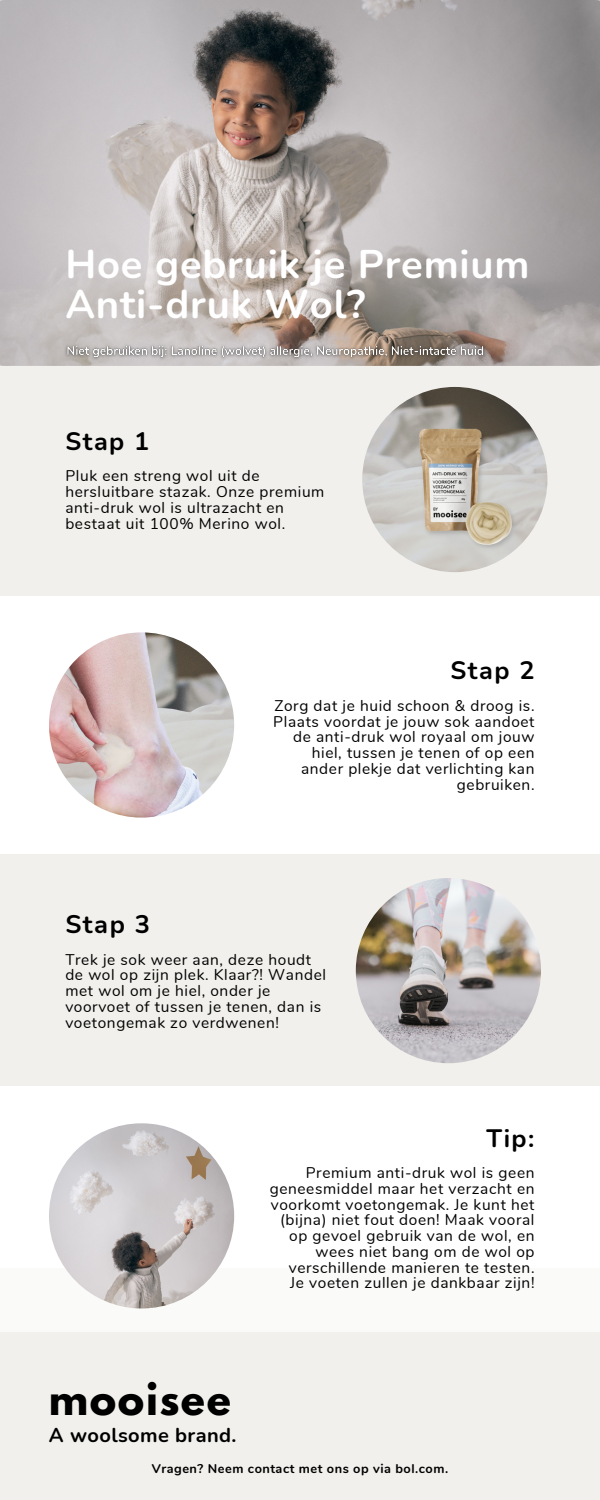
<style>
.page{position:relative;width:600px;height:1500px;background:#fff}
.page>*{position:absolute;margin:0;border:0;box-sizing:border-box;transform-origin:0 0}
.t1{font:700 40px/39.8px "Nunito";letter-spacing:.02em;color:#fff}
.t2{font:700 40px "League Spartan";letter-spacing:.04em;color:#000}
.t3{font:700 25.4px "Nunito";color:#000}
.t4{font:700 25.2px "Nunito";letter-spacing:.06em;color:#000}
.t5{font:700 20px "Nunito";letter-spacing:.02em;color:#000}
.t6{font:15.5px/15.8px "Nunito";letter-spacing:.04em;color:#000}
.t7{font:700 12.7px "Nunito";letter-spacing:.04em;color:#000}
</style>
<div class="page">
<div style="left:0;top:364px;width:600px;height:231px;background:#f1f0ec"></div>
<div style="left:0;top:855px;width:600px;height:231px;background:#f1f0ec"></div>
<div style="left:0;top:1268px;width:600px;height:232px;background:#f1f0ec"></div>
<div style="left:0;top:1100px;width:600px;height:232px;background:#fff"></div>
<img style="left:362px;top:387px;width:185px;height:185px;border-radius:50%">
<img style="left:49px;top:632px;width:185px;height:186px;border-radius:50%">
<img style="left:356px;top:878px;width:185px;height:185px;border-radius:50%">
<img style="left:49px;top:1123px;width:185px;height:186px;border-radius:50%">
<img style="left:0;top:0;width:600px;height:366px">
<img style="left:61px;top:337px;width:429px;height:28px">
<h1 class="t1" style="left:65px;top:245px;width:466px">Hoe gebruik je Premium<br>Anti-druk Wol?</h1>
<h3 class="t4" style="left:65px;top:424px;width:86px">Stap 1</h3>
<p class="t6" style="left:65px;top:468px;width:261px">Pluk een streng wol uit de hersluitbare stazak. Onze premium anti-druk wol is ultrazacht en bestaat uit 100% Merino wol.</p>
<h3 class="t4" style="left:450px;top:654px;width:86px">Stap 2</h3>
<h2 class="t3" style="left:65px;top:907px;width:86px">Stap 3</h2>
<p class="t6" style="left:273px;top:698px;width:263px;text-align:right">Zorg dat je huid schoon &amp; droog is.<br>Plaats voordat je jouw sok aandoet de anti-druk wol royaal om jouw hiel, tussen je tenen of op een ander plekje dat verlichting kan gebruiken.</p>
<p class="t6" style="left:65px;top:952px;width:262px">Trek je sok weer aan, deze houdt de wol op zijn plek. Klaar?! Wandel met wol om je hiel, onder je voorvoet of tussen je tenen, dan is voetongemak zo verdwenen!</p>
<h3 class="t4" style="left:487px;top:1121px;width:50px">Tip:</h3>
<p class="t6" style="left:270px;top:1165px;width:266px;text-align:right">Premium anti-druk wol is geen geneesmiddel maar het verzacht en voorkomt voetongemak. Je kunt het (bijna) niet fout doen! Maak vooral op gevoel gebruik van de wol, en wees niet bang om de wol op verschillende manieren te testen.<br>Je voeten zullen je dankbaar zijn!</p>
<h1 class="t2" style="left:49px;top:1379px;width:183px">mooisee</h1>
<p class="t5" style="left:49px;top:1422px;width:189px">A woolsome brand.</p>
<p class="t7" style="left:152px;top:1460px;width:298px">Vragen? Neem contact met ons op via bol.com.</p>
</div>
